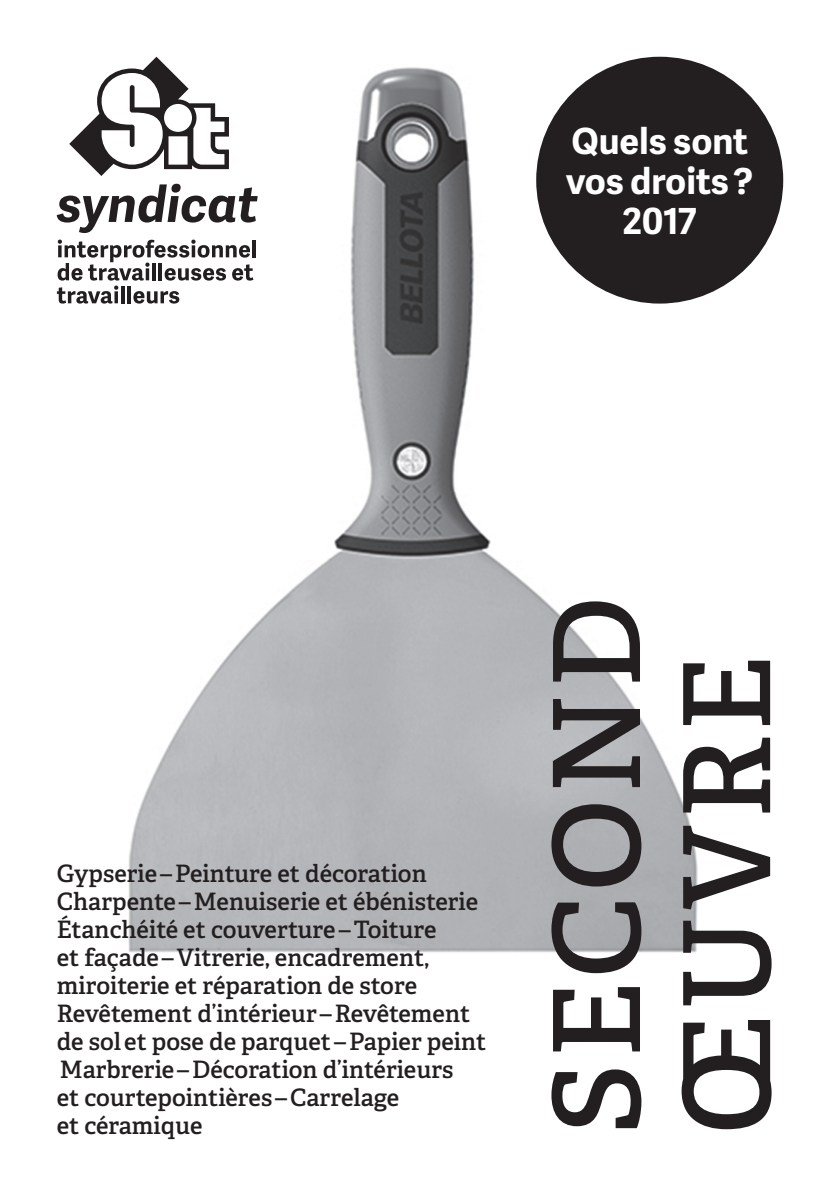
<style>
.page{position:relative;width:840px;height:1191px;background:#fff}
.page>*{position:absolute;margin:0;border:0;box-sizing:border-box;transform-origin:0 0}
.t1{font:600 120px/130px "Adelle";letter-spacing:.05em;color:#231f20}
.t2{font:700 36px/40px "Adelle Sans";color:#fff;text-align:center}
.t3{font:600 24px/28px "Adelle";color:#231f20}
</style>
<div class="page">
<img style="left:69px;top:56px;width:701px;height:897px">
<div style="left:536px;top:57px;width:246px;height:246px;background:#231f20;border-radius:50%"></div>
<hr style="left:252px;top:240px;width:4px;height:17px;background:#231f20">
<svg style="left:57px;top:240px;width:196px;height:63px"></svg>
<svg style="left:57px;top:184px;width:200px;height:49px"></svg>
<svg style="left:69px;top:57px;width:160px;height:119px"></svg>
<h2 class="t2" style="left:566px;top:119px;width:188px">Quels sont vos droits ?<br>2017</h2>
<p class="t3" style="left:57px;top:860px;width:431px">Gypserie–Peinture et décoration Charpente–Menuiserie et ébénisterie Étanchéité et couverture–Toiture<br>et façade–Vitrerie, encadrement, miroiterie et réparation de store Revêtement d’intérieur –Revêtement de solet pose de parquet –Papier peint Marbrerie–Décoration d’intérieurs<br>et courtepointières –Carrelage<br>et céramique</p>
<h1 class="t1" style="left:533px;top:1134px;width:539px;rotate:-90deg">SECOND<br>ŒUVRE</h1>
</div>
